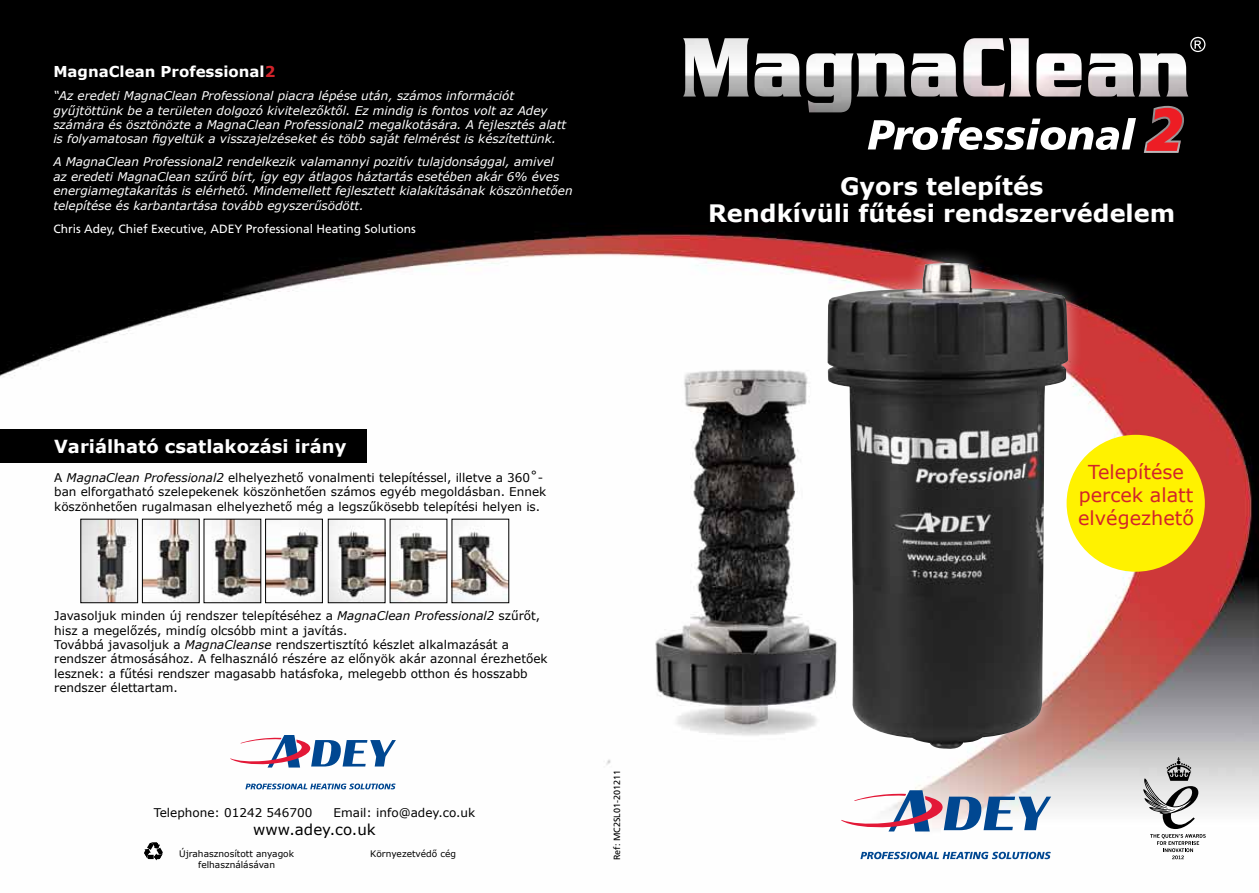
<style>
.page{position:relative;width:1259px;height:893px;background:#fff}
.page>*{position:absolute;margin:0;border:0;box-sizing:border-box;transform-origin:0 0}
.t1{font:700 24px/27px "Verdana";color:#fff;text-align:center}
.t2{font:19.2px/23.1px "Verdana";color:#d2232a;text-align:center}
.t3{font:700 18px "Verdana";color:#fff}
.t4{font:700 15px "Verdana";color:#fff}
.t5{font:15px "Verdana";color:#000}
.t6{font:12px/14.4px "Verdana";color:#000}
.t7{font:italic 12px/14.4px "Verdana";color:#fff}
.t8{font:12px "Frutiger LT Std";color:#fff}
.t9{font:9px/10.8px "Verdana";color:#000;text-align:center}
.t10{font:9px "Frutiger LT Std";color:#000}
.s1{color:#d2232a}
.s2{font-style:italic}
</style>
<div class="page">
<img style="left:0;top:0;width:1259px;height:861px">
<svg style="left:841px;top:790px;width:210px;height:41px"></svg>
<svg style="left:860px;top:852px;width:190px;height:7px"></svg>
<svg style="left:1143px;top:757px;width:62px;height:102px"></svg>
<div style="left:812px;top:248px;width:271px;height:516px;background:#fff;opacity:.5"></div>
<img style="left:827px;top:263px;width:241px;height:488px">
<svg style="left:144px;top:842px;width:19px;height:18px"></svg>
<svg style="left:230px;top:735px;width:166px;height:32px"></svg>
<svg style="left:245px;top:783px;width:150px;height:6px"></svg>
<div style="left:1066px;top:435px;width:138px;height:137px;background:#fff200;border-radius:50%"></div>
<svg style="left:1145px;top:112px;width:38px;height:40px;background:#902a2e"></svg>
<svg style="left:1190px;top:37px;width:15px;height:15px"></svg>
<svg style="left:868px;top:118px;width:268px;height:32px"></svg>
<img style="left:683px;top:38px;width:505px;height:74px">
<div style="left:0;top:429px;width:367px;height:33px;background:#000"></div>
<img style="left:82px;top:521px;width:54px;height:80px">
<div style="left:80px;top:519px;width:58px;height:84px;border:1px solid #000"></div>
<img style="left:144px;top:521px;width:54px;height:80px">
<div style="left:142px;top:519px;width:58px;height:84px;border:1px solid #000"></div>
<img style="left:206px;top:521px;width:53px;height:80px">
<img style="left:267px;top:521px;width:54px;height:80px">
<div style="left:265px;top:519px;width:58px;height:84px;border:1px solid #000"></div>
<img style="left:330px;top:521px;width:53px;height:80px">
<img style="left:392px;top:521px;width:53px;height:80px">
<img style="left:453px;top:521px;width:54px;height:80px">
<p class="t4" style="left:53px;top:61px;width:223px">MagnaClean Professional<span class="s1">2</span></p>
<p class="t7" style="left:53px;top:89px;width:514px">“Az eredeti MagnaClean Professional piacra lépése után, számos információt gyűjtöttünk be a területen dolgozó kivitelezőktől. Ez mindig is fontos volt az Adey számára és ösztönözte a MagnaClean Professional2 megalkotására. A fejlesztés alatt is folyamatosan figyeltük a visszajelzéseket és több saját felmérést is készítettünk.</p>
<p class="t7" style="left:53px;top:155px;width:521px">A MagnaClean Professional2 rendelkezik valamannyi pozitív tulajdonsággal, amivel<br>az eredeti MagnaClean szűrő bírt, így egy átlagos háztartás esetében akár 6% éves energiamegtakarítás is elérhető. Mindemellett fejlesztett kialakításának köszönhetően telepítése és karbantartása tovább egyszerűsödött.</p>
<p class="t8" style="left:53px;top:221px;width:364px">Chris Adey, Chief Executive, ADEY Professional Heating Solutions</p>
<h3 class="t3" style="left:54px;top:434px;width:294px">Variálható csatlakozási irány</h3>
<p class="t6" style="left:54px;top:470px;width:493px">A <span class="s2">MagnaClean Professional2</span> elhelyezhető vonalmenti telepítéssel, illetve a 360˚- ban elforgatható szelepekenek köszönhetően számos egyéb megoldásban. Ennek köszönhetően rugalmasan elhelyezhető még a legszűkösebb telepítési helyen is.</p>
<p class="t6" style="left:54px;top:608px;width:495px">Javasoljuk minden új rendszer telepítéséhez a <span class="s2">MagnaClean Professional2</span> szűrőt, hisz a megelőzés, mindíg olcsóbb mint a javítás.<br>Továbbá javasoljuk a <span class="s2">MagnaCleanse</span> rendszertisztító készlet alkalmazását a rendszer átmosásához. A felhasználó részére az előnyök akár azonnal érezhetőek lesznek: a fűtési rendszer magasabb hatásfoka, melegebb otthon és hosszabb rendszer élettartam.</p>
<p class="t6" style="left:154px;top:806px;width:160px">Telephone: 01242 546700</p>
<p class="t6" style="left:333px;top:806px;width:143px">Email: info@adey.co.uk</p>
<p class="t5" style="left:253px;top:819px;width:124px">www.adey.co.uk</p>
<p class="t9" style="left:179px;top:848px;width:116px">Újrahasznosított anyagok felhasználásávan</p>
<p class="t9" style="left:370px;top:848px;width:87px">Környezetvédő cég</p>
<p class="t10" style="left:611px;top:860px;width:92px;rotate:-90deg">Ref: MC2SL01-201211</p>
<h1 class="t1" style="left:708px;top:172px;width:468px">Gyors telepítés<br>Rendkívüli fűtési rendszervédelem</h1>
<h2 class="t2" style="left:1078px;top:460px;width:117px">Telepítése percek alatt elvégezhető</h2>
</div>
